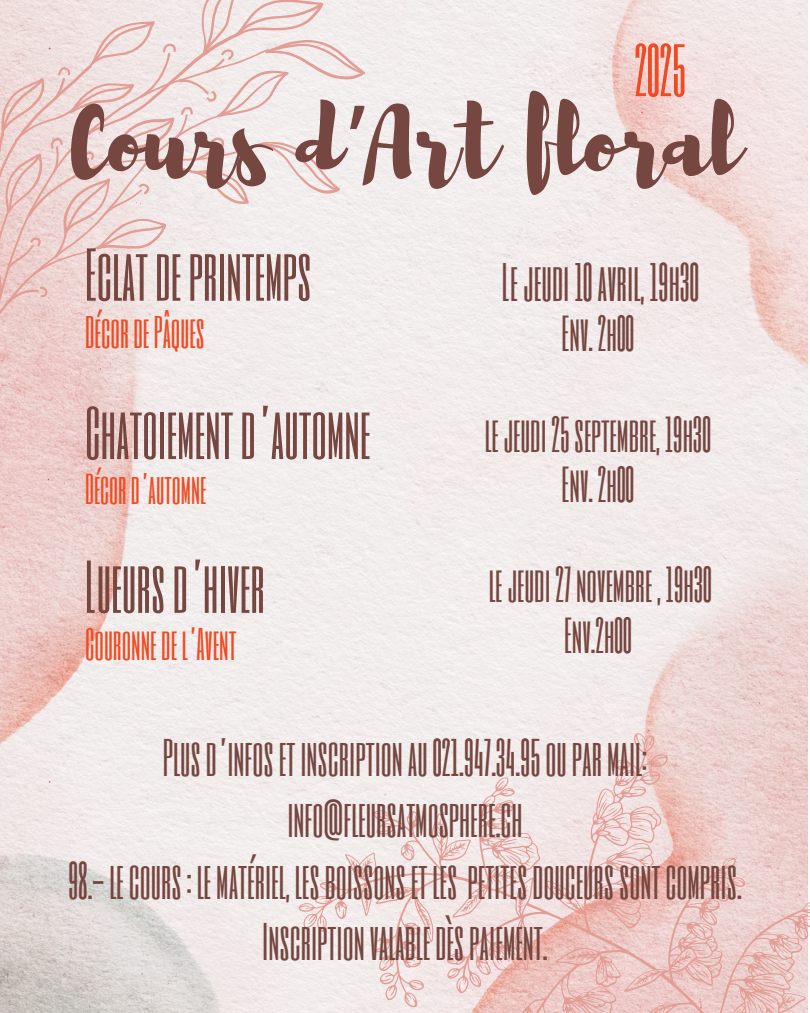
<style>
.page{position:relative;width:810px;height:1013px;background:#fff}
.page>*{position:absolute;margin:0;border:0;box-sizing:border-box;transform-origin:0 0}
.t1{font:95px "Brusher";color:#764640}
.t2{font:62px "Six Caps";color:#764640}
.t3{font:61.4px "Six Caps";color:#f04c24}
.t4{font:45px "Six Caps";color:#764640}
.t5{font:44px/61.5px "Six Caps";color:#764640;text-align:center}
.t6{font:42px/50.2px "Six Caps";color:#764640;text-align:center}
.t7{font:38px "Six Caps";color:#f04c24}
.t8{font:36px "Six Caps";color:#f04c24}
.s1{font-family:"Noto Sans Gurmukhi"}
</style>
<div class="page">
<img style="left:0;top:0;width:807px;height:1012px">
<svg style="left:0;top:310px;width:269px;height:80px;background:#f0e4e3"></svg>
<svg style="left:0;top:310px;width:221px;height:70px;background:#eed9d8"></svg>
<svg style="left:0;top:0;width:370px;height:310px;background:#efdfdd"></svg>
<svg style="left:250px;top:636px;width:560px;height:376px;background:#eedcda"></svg>
<svg style="left:617px;top:858px;width:25px;height:13px"></svg>
<svg style="left:639px;top:824px;width:5px;height:3px"></svg>
<svg style="left:611px;top:837px;width:10px;height:5px"></svg>
<svg style="left:586px;top:950px;width:5px;height:8px"></svg>
<svg style="left:497px;top:953px;width:11px;height:9px"></svg>
<svg style="left:699px;top:969px;width:11px;height:8px"></svg>
<svg style="left:504px;top:834px;width:13px;height:12px"></svg>
<svg style="left:434px;top:831px;width:11px;height:6px"></svg>
<svg style="left:501px;top:855px;width:22px;height:26px"></svg>
<svg style="left:555px;top:889px;width:14px;height:9px"></svg>
<svg style="left:618px;top:899px;width:17px;height:10px"></svg>
<svg style="left:524px;top:893px;width:4px;height:4px"></svg>
<svg style="left:518px;top:936px;width:6px;height:9px"></svg>
<svg style="left:678px;top:950px;width:10px;height:16px"></svg>
<svg style="left:362px;top:862px;width:7px;height:11px"></svg>
<svg style="left:597px;top:791px;width:18px;height:22px"></svg>
<svg style="left:699px;top:951px;width:9px;height:5px"></svg>
<svg style="left:466px;top:903px;width:5px;height:9px"></svg>
<svg style="left:763px;top:961px;width:25px;height:28px"></svg>
<svg style="left:640px;top:973px;width:9px;height:11px"></svg>
<svg style="left:599px;top:966px;width:4px;height:4px"></svg>
<svg style="left:781px;top:941px;width:12px;height:12px"></svg>
<svg style="left:583px;top:990px;width:12px;height:11px"></svg>
<svg style="left:364px;top:893px;width:6px;height:7px"></svg>
<svg style="left:739px;top:998px;width:37px;height:14px"></svg>
<svg style="left:447px;top:847px;width:18px;height:8px"></svg>
<p class="t3" style="left:635px;top:28px;width:52px">2025</p>
<p class="t1" style="left:71px;top:80px;width:670px">Cours d<span class="s1">’</span>Art floral</p>
<h2 class="t2" style="left:85px;top:232px;width:228px">Eclatdeprintemps</h2>
<h2 class="t7" style="left:85px;top:306px;width:121px">DécordePâques</h2>
<h1 class="t2" style="left:85px;top:390px;width:287px">Chatoiementd’automne</h1>
<h1 class="t8" style="left:85px;top:464px;width:123px">Décor d’automne</h1>
<h2 class="t2" style="left:85px;top:544px;width:181px">Lueursd’hiver</h2>
<h2 class="t7" style="left:85px;top:618px;width:153px">Couronnede l’Avent</h2>
<p class="t4" style="left:502px;top:251px;width:199px">Lejeudi 10 avril, 19h30</p>
<p class="t6" style="left:562px;top:307px;width:74px">Env. 2h00</p>
<p class="t6" style="left:485px;top:407px;width:228px">lejeudi 25septembre, 19h30<br>Env. 2h00</p>
<h3 class="t6" style="left:489px;top:558px;width:225px">lejeudi 27novembre , 19h30<br>Env.2h00</h3>
<h3 class="t5" style="left:68px;top:725px;width:675px">Plusd’infoset inscriptionau021.947.34.95ouparmail: info@fleursatmosphere.ch<br>98.-lecours: lematériel, lesboissonset les petitesdouceurssontcompris.<br>Inscriptionvalabledèspaiement.</h3>
</div>
